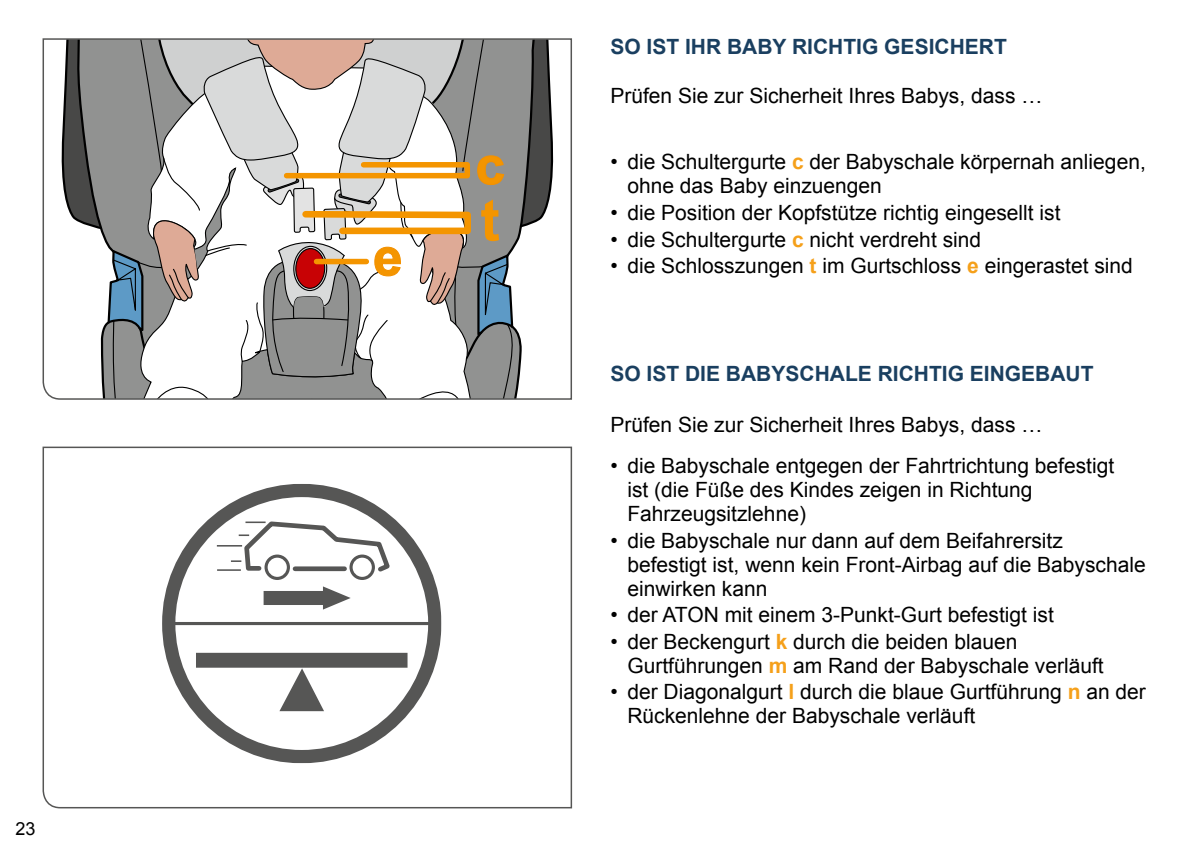
<style>
.page{position:relative;width:1191px;height:851px;background:#fff}
.page>*{position:absolute;margin:0;border:0;box-sizing:border-box;transform-origin:0 0}
.t1{font:21px/24px "Arial";color:#000}
.t2{font:700 21px "Arial";color:#1a3f60}
.t3{font:18px "Arial";color:#000}
.s1{font-weight:700;color:#f5a01a}
</style>
<div class="page">
<svg style="left:42px;top:38px;width:530px;height:362px"></svg>
<svg style="left:42px;top:446px;width:531px;height:363px"></svg>
<svg style="left:162px;top:483px;width:279px;height:280px"></svg>
<svg style="left:196px;top:652px;width:211px;height:59px"></svg>
<svg style="left:263px;top:586px;width:88px;height:23px"></svg>
<hr style="left:167px;top:622px;width:268px;height:3px;background:#565655">
<svg style="left:217px;top:519px;width:176px;height:61px"></svg>
<p class="t3" style="left:16px;top:816px;width:22px">23</p>
<p class="t2" style="left:610px;top:32px;width:48px">SO IST</p>
<p class="t2" style="left:685px;top:32px;width:73px">IHR BABY</p>
<p class="t2" style="left:792px;top:32px;width:13px">RICHTIG</p>
<p class="t2" style="left:884px;top:32px;width:15px">GESICHERT</p>
<p class="t1" style="left:610px;top:84px;width:433px">Prüfen Sie zur Sicherheit I hres Babys, dass …</p>
<p class="t1" style="left:627px;top:150px;width:520px;text-indent:-17px">• die Schultergurte <span class="s1">C</span> der Babyschale körpernah anliegen, ohne das Baby einzuengen</p>
<p class="t1" style="left:610px;top:201px;width:452px">• die Position der Kopfstütze richtig eingesellt ist</p>
<p class="t1" style="left:610px;top:227px;width:372px">• die Schultergurte <span class="s1">C</span> nicht verdreht sind</p>
<p class="t1" style="left:610px;top:254px;width:524px">• die Schlosszungen <span class="s1">T</span> im Gurtschloss <span class="s1">E</span> eingerastet sind</p>
<p class="t2" style="left:610px;top:359px;width:48px">SO IST</p>
<p class="t2" style="left:685px;top:359px;width:12px">DIE</p>
<p class="t2" style="left:726px;top:359px;width:31px">BABYSCHALE</p>
<p class="t2" style="left:877px;top:359px;width:13px">RICHTIG</p>
<p class="t2" style="left:970px;top:359px;width:15px">EINGEBAUT</p>
<p class="t1" style="left:610px;top:412px;width:433px">Prüfen Sie zur Sicherheit I hres Babys, dass …</p>
<p class="t1" style="left:627px;top:454px;width:488px;text-indent:-17px">• die Babyschale entgegen der Fahrtrichtung befestigt ist (die Füße des Kindes zeigen in Richtung<br>Fahrzeugsitzlehne)</p>
<p class="t1" style="left:627px;top:528px;width:520px;text-indent:-17px">• die Babyschale nur dann auf dem Beifahrersitz befestigt ist, wenn kein Front-Airbag auf die Babyschale einwirken kann</p>
<p class="t1" style="left:610px;top:603px;width:67px">• der ATON</p>
<p class="t1" style="left:724px;top:603px;width:331px">mit einem 3-Punkt-Gurt befestigt ist</p>
<p class="t1" style="left:627px;top:629px;width:478px;text-indent:-17px">• der Beckengurt <span class="s1">K</span> durch die beiden blauen<br>Gurtführungen <span class="s1">M</span> am Rand der Babyschale verläuft</p>
<p class="t1" style="left:627px;top:680px;width:520px;text-indent:-17px">• der Diagonalgurt <span class="s1">L</span> durch die blaue Gurtführung <span class="s1">N</span> an der<br>Rückenlehne der Babyschale verläuft</p>
</div>
